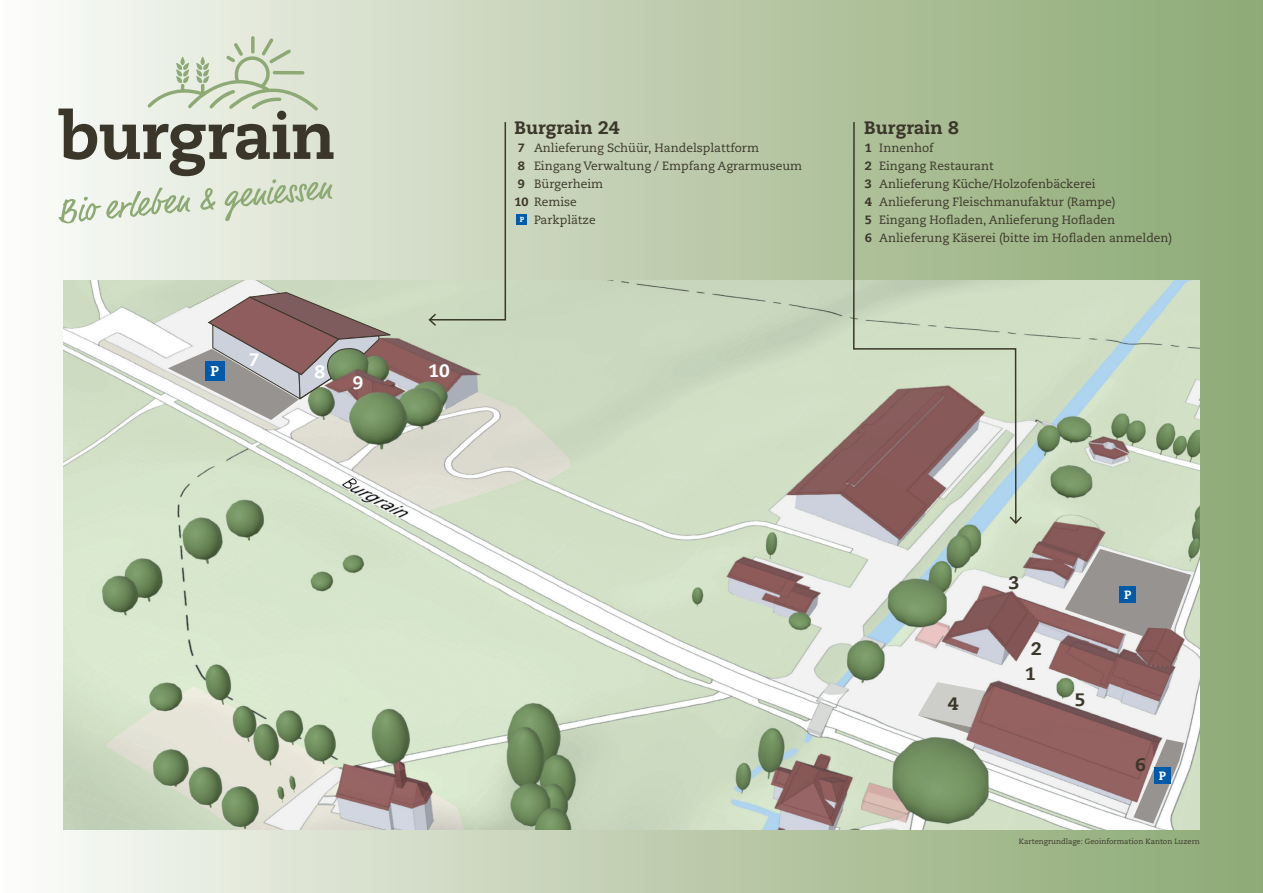
<style>
.page{position:relative;width:1263px;height:893px;background:#fff}
.page>*{position:absolute;margin:0;border:0;box-sizing:border-box;transform-origin:0 0}
.t1{font:800 18px "Caecilia LT Std";color:#3b362a}
.t2{font:800 18px "Caecilia LT Std";color:#fff}
.t3{font:800 14.25px "Caecilia LT Std";color:#fff}
.t4{font:12px/18px "Caecilia LT Std";color:#3b362a}
.t5{font:800 12px "Caecilia LT Std";color:#fff}
.t6{font:7.5px "Caecilia LT Std";color:#3b362a}
.t7{font:800 7.35px "Caecilia LT Std";color:#fff}
.s1{font-weight:800}
</style>
<div class="page">
<div style="left:0;top:0;width:1263px;height:893px;background:linear-gradient(to right,#faf9f6,#8ca872)"></div>
<svg style="left:58px;top:38px;width:275px;height:185px;background:#ccd2c4"></svg>
<img style="left:64px;top:281px;width:1135px;height:548px">
<svg style="left:918px;top:682px;width:68px;height:51px"></svg>
<svg style="left:342px;top:477px;width:16px;height:12px"></svg>
<svg style="left:168px;top:292px;width:223px;height:128px"></svg>
<div style="left:205px;top:361px;width:20px;height:20px;background:#015aaa"></div>
<svg style="left:1133px;top:739px;width:51px;height:85px"></svg>
<div style="left:1154px;top:767px;width:17px;height:17px;background:#015aaa"></div>
<svg style="left:1065px;top:549px;width:126px;height:87px;background:#a7a09d"></svg>
<div style="left:1120px;top:586px;width:16px;height:17px;background:#015aaa"></div>
<div style="left:517px;top:215px;width:10px;height:10px;background:#015aaa"></div>
<svg style="left:852px;top:121px;width:165px;height:403px;background:#b1b69d"></svg>
<svg style="left:1008px;top:515px;width:15px;height:10px"></svg>
<div style="left:427px;top:121px;width:80px;height:206px;background:#ced9c2"></div>
<p class="t3" style="left:211px;top:362px;width:10px">P</p>
<h1 class="t2" style="left:249px;top:348px;width:12px">7</h1>
<h1 class="t2" style="left:315px;top:360px;width:12px">8</h1>
<h1 class="t2" style="left:428px;top:359px;width:23px">10</h1>
<h1 class="t2" style="left:353px;top:371px;width:12px">9</h1>
<h1 class="t1" style="left:514px;top:116px;width:106px">Burgrain 24</h1>
<p class="t4" style="left:518px;top:139px;width:243px"><span class="s1">7</span> Anlieferung Schüür, Handelsplattform</p>
<p class="t4" style="left:518px;top:157px;width:286px"><span class="s1">8</span> Eingang Verwaltung / Empfang Agrarmuseum</p>
<p class="t4" style="left:518px;top:175px;width:87px"><span class="s1">9</span> Bürgerheim</p>
<p class="t4" style="left:514px;top:193px;width:64px"><span class="s1">10</span> Remise</p>
<p class="t4" style="left:534px;top:211px;width:63px">Parkplätze</p>
<p class="t7" style="left:520px;top:215px;width:6px">P</p>
<h1 class="t1" style="left:864px;top:116px;width:96px">Burgrain 8</h1>
<p class="t4" style="left:865px;top:139px;width:309px"><span class="s1">1</span> Innenhof<br><span class="s1">2</span> Eingang Restaurant<br><span class="s1">3</span> Anlieferung Küche/Holzofenbäckerei<br><span class="s1">4</span> Anlieferung Fleischmanufaktur (Rampe)<br><span class="s1">5</span> Eingang Hofladen, Anlieferung Hofladen<br><span class="s1">6</span> Anlieferung Käserei (bitte im Hofladen anmelden)</p>
<h1 class="t1" style="left:1009px;top:572px;width:12px">3</h1>
<h1 class="t1" style="left:1031px;top:637px;width:12px">2</h1>
<h1 class="t1" style="left:1025px;top:662px;width:12px">1</h1>
<h1 class="t1" style="left:948px;top:693px;width:12px">4</h1>
<h1 class="t1" style="left:1075px;top:688px;width:12px">5</h1>
<p class="t5" style="left:1124px;top:587px;width:9px">P</p>
<h1 class="t1" style="left:1135px;top:753px;width:12px">6</h1>
<p class="t5" style="left:1159px;top:768px;width:9px">P</p>
<p class="t6" style="left:1019px;top:837px;width:182px">Kartengrundlage: Geoinformation Kanton Luzern</p>
</div>
